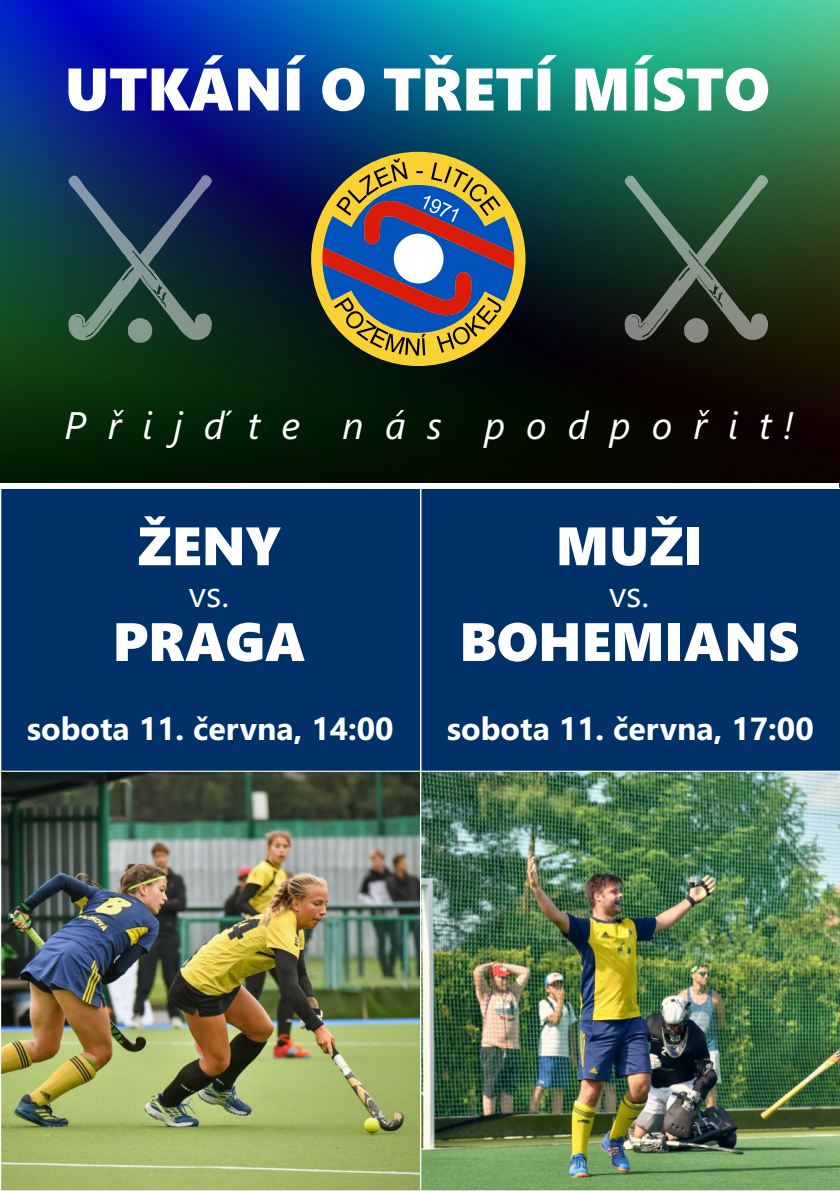
<style>
.page{position:relative;width:840px;height:1191px;background:#fff}
.page>*{position:absolute;margin:0;border:0;box-sizing:border-box;transform-origin:0 0}
.t1{font:60px "Segoe UI Black";color:#fff}
.t2{font:54px "Segoe UI Black";color:#fff}
.t3{font:italic 38.4px "Segoe UI";color:#fff}
.t4{font:36px "Segoe UI";color:#fff}
.t5{font:700 32px "Segoe UI";color:#fff}
</style>
<div class="page">
<img style="left:1px;top:0;width:838px;height:483px">
<div style="left:1px;top:483px;width:838px;height:288px;background:#003169"></div>
<div style="left:0;top:483px;width:838px;height:5px;background:#fff"></div>
<svg style="left:68px;top:175px;width:144px;height:168px;background:#2a4750"></svg>
<div style="left:311px;top:152px;width:214px;height:214px;background:#f9d132;border-radius:50%"></div>
<svg style="left:322px;top:158px;width:192px;height:198px"></svg>
<div style="left:393px;top:234px;width:50px;height:49px;background:#fff;border-radius:50%"></div>
<img style="left:2px;top:772px;width:835px;height:417px">
<svg style="left:624px;top:175px;width:144px;height:168px;background:#324c39"></svg>
<h1 class="t1" style="left:65px;top:67px;width:706px">UTKÁNÍ O TŘETÍ MÍSTO</h1>
<p class="t3" style="left:64px;top:411px;width:731px">P ř i j ď t e n á s p o d p o ř i t !</p>
<h2 class="t2" style="left:137px;top:526px;width:145px">ŽENY</h2>
<p class="t4" style="left:189px;top:581px;width:42px">vs.</p>
<h2 class="t2" style="left:113px;top:621px;width:194px">PRAGA</h2>
<h2 class="t2" style="left:555px;top:526px;width:148px">MUŽI</h2>
<p class="t4" style="left:608px;top:581px;width:42px">vs.</p>
<h2 class="t2" style="left:459px;top:621px;width:341px">BOHEMIANS</h2>
<p class="t5" style="left:27px;top:717px;width:368px">sobota 11. června, 14:00</p>
<p class="t5" style="left:447px;top:717px;width:368px">sobota 11. června, 17:00</p>
</div>
